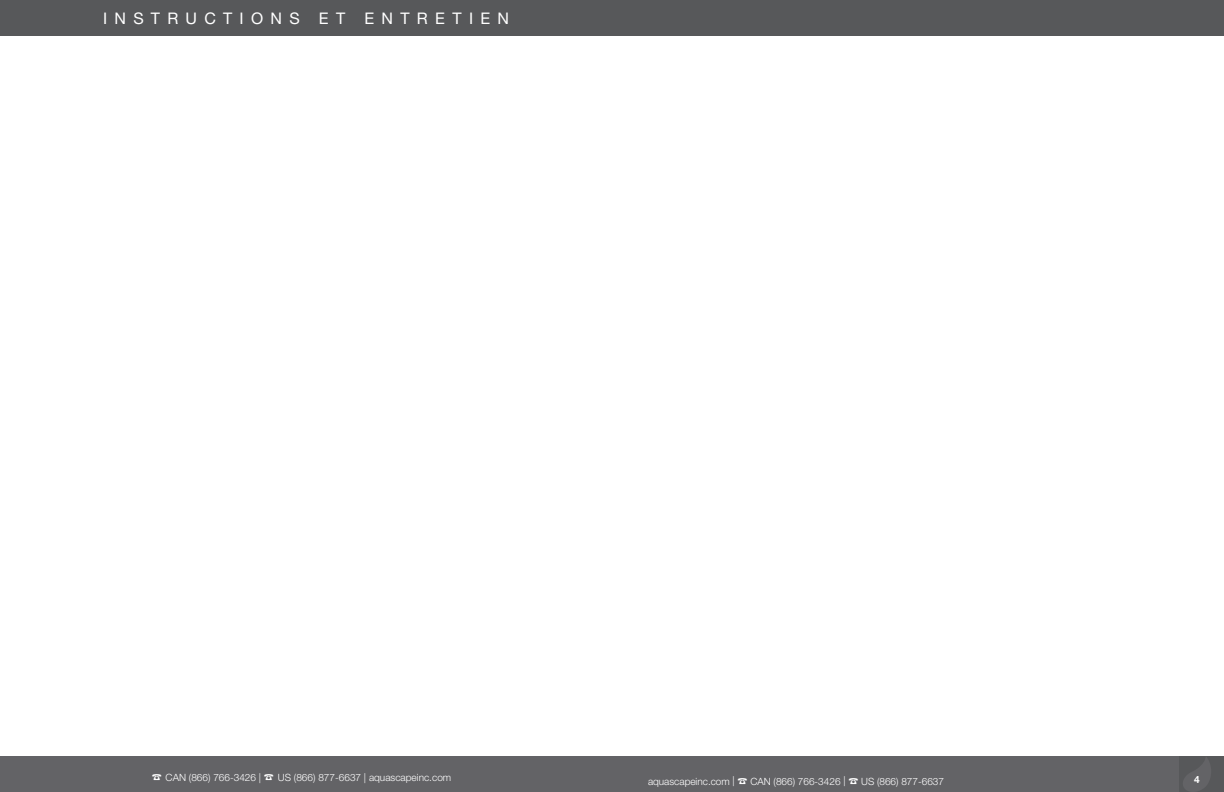
<style>
.page{position:relative;width:1224px;height:792px;background:#fff}
.page>*{position:absolute;margin:0;border:0;box-sizing:border-box;transform-origin:0 0}
.t1{font:16px "Helvetica Neue LT Std";letter-spacing:.455em;color:#fff}
.t2{font:300 10px "Helvetica Neue LT Std";color:#fff}
.t3{font:700 10px "Helvetica Neue LT Std";color:#fff}
</style>
<div class="page">
<div style="left:603px;top:0;width:621px;height:36px;background:#57585a"></div>
<div style="left:603px;top:756px;width:621px;height:36px;background:#636366"></div>
<div style="left:1179px;top:756px;width:45px;height:36px;background:#57585a"></div>
<svg style="left:1183px;top:758px;width:28px;height:34px"></svg>
<div style="left:0;top:0;width:621px;height:36px;background:#57585a"></div>
<div style="left:0;top:756px;width:612px;height:36px;background:#636366"></div>
<h1 class="t1" style="left:103px;top:8px;width:407px">INSTRUCTIONS ET ENTRETIEN</h1>
<p class="t2" style="left:152px;top:771px;width:301px">☎ CAN (866) 766-3426 | ☎ US (866) 877-6637 | aquascapeinc.com</p>
<p class="t2" style="left:648px;top:775px;width:298px">aquascapeinc.com | ☎ CAN (866) 766-3426 | ☎ US (866) 877-6637</p>
<p class="t3" style="left:1194px;top:774px;width:7px">4</p>
</div>
